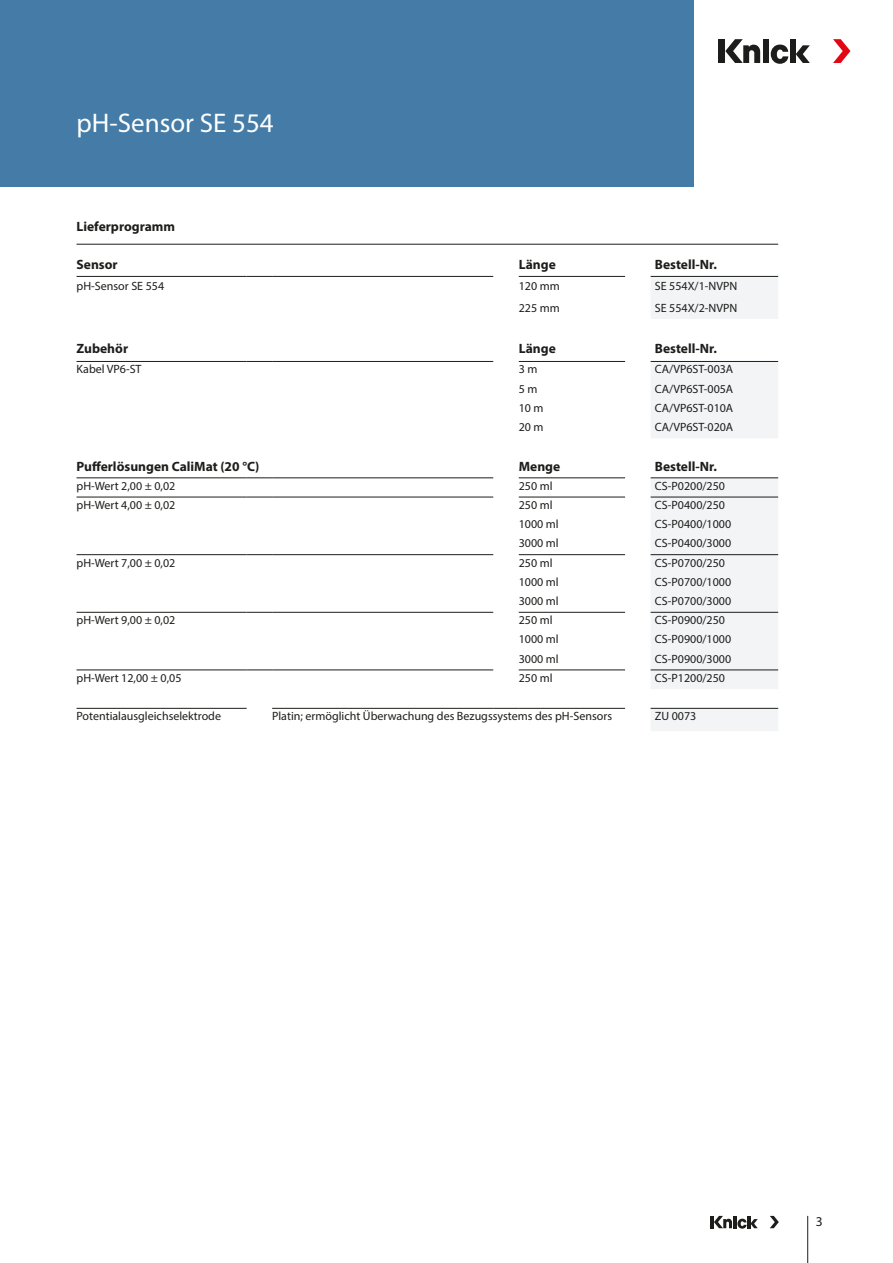
<style>
.page{position:relative;width:893px;height:1263px;background:#fff}
.page>*{position:absolute;margin:0;border:0;box-sizing:border-box;transform-origin:0 0}
.Headline{font:27px "Myriad Pro";color:#fff}
.Zwischenüberschrift{font:700 13.5px "Myriad Pro";color:#1d1d1b}
.Tabelle_Headline{font:700 13.5px "Myriad Pro";color:#1d1d1b}
.t1{font:13.5px "Myriad Pro";color:#1d1d1b}
.Tabelle{font:12px "Myriad Pro";color:#1d1d1b}
</style>
<div class="page">
<div style="left:0;top:0;width:693px;height:187px;background:#447ca7"></div>
<div style="left:719px;top:39px;width:6px;height:24px;background:#1d1d1b"></div>
<div style="left:790px;top:39px;width:6px;height:24px;background:#1d1d1b"></div>
<svg style="left:796px;top:45px;width:14px;height:18px"></svg>
<svg style="left:833px;top:39px;width:17px;height:24px"></svg>
<svg style="left:725px;top:39px;width:63px;height:25px"></svg>
<hr style="left:807px;top:1216px;width:1px;height:47px;background:#1d1d1b">
<hr style="left:710px;top:1216px;width:4px;height:12px;background:#1d1d1b">
<svg style="left:770px;top:1216px;width:9px;height:12px"></svg>
<svg style="left:714px;top:1216px;width:44px;height:12px"></svg>
<hr style="left:77px;top:244px;width:701px;height:1px;background:#1d1d1b">
<svg style="left:651px;top:277px;width:127px;height:454px;fill:#f2f4f6"></svg>
<hr style="left:77px;top:276px;width:170px;height:1px;background:#1d1d1b">
<svg style="left:247px;top:276px;width:25px;height:1px"></svg>
<hr style="left:272px;top:276px;width:221px;height:1px;background:#1d1d1b">
<hr style="left:519px;top:276px;width:106px;height:1px;background:#1d1d1b">
<hr style="left:651px;top:276px;width:127px;height:1px;background:#1d1d1b">
<hr style="left:77px;top:361px;width:170px;height:1px;background:#1d1d1b">
<svg style="left:247px;top:361px;width:25px;height:1px"></svg>
<hr style="left:272px;top:361px;width:221px;height:1px;background:#1d1d1b">
<hr style="left:519px;top:361px;width:106px;height:1px;background:#1d1d1b">
<hr style="left:651px;top:361px;width:127px;height:1px;background:#1d1d1b">
<hr style="left:77px;top:478px;width:170px;height:1px;background:#1d1d1b">
<svg style="left:247px;top:478px;width:25px;height:1px"></svg>
<hr style="left:272px;top:478px;width:221px;height:1px;background:#1d1d1b">
<hr style="left:519px;top:478px;width:106px;height:1px;background:#1d1d1b">
<hr style="left:651px;top:478px;width:127px;height:1px;background:#1d1d1b">
<hr style="left:77px;top:497px;width:170px;height:1px;background:#1d1d1b">
<svg style="left:247px;top:497px;width:25px;height:1px"></svg>
<hr style="left:272px;top:497px;width:221px;height:1px;background:#1d1d1b">
<hr style="left:519px;top:497px;width:106px;height:1px;background:#1d1d1b">
<hr style="left:651px;top:497px;width:127px;height:1px;background:#1d1d1b">
<hr style="left:77px;top:554px;width:170px;height:1px;background:#1d1d1b">
<svg style="left:247px;top:554px;width:25px;height:1px"></svg>
<hr style="left:272px;top:554px;width:221px;height:1px;background:#1d1d1b">
<hr style="left:519px;top:554px;width:106px;height:1px;background:#1d1d1b">
<hr style="left:651px;top:554px;width:127px;height:1px;background:#1d1d1b">
<hr style="left:77px;top:612px;width:170px;height:1px;background:#1d1d1b">
<svg style="left:247px;top:612px;width:25px;height:1px"></svg>
<hr style="left:272px;top:612px;width:221px;height:1px;background:#1d1d1b">
<hr style="left:519px;top:612px;width:106px;height:1px;background:#1d1d1b">
<hr style="left:651px;top:612px;width:127px;height:1px;background:#1d1d1b">
<hr style="left:77px;top:670px;width:170px;height:1px;background:#1d1d1b">
<svg style="left:247px;top:670px;width:25px;height:1px"></svg>
<hr style="left:272px;top:670px;width:221px;height:1px;background:#1d1d1b">
<hr style="left:519px;top:670px;width:106px;height:1px;background:#1d1d1b">
<hr style="left:651px;top:670px;width:127px;height:1px;background:#1d1d1b">
<hr style="left:77px;top:708px;width:170px;height:1px;background:#1d1d1b">
<hr style="left:272px;top:708px;width:221px;height:1px;background:#1d1d1b">
<svg style="left:493px;top:708px;width:26px;height:1px"></svg>
<hr style="left:519px;top:708px;width:106px;height:1px;background:#1d1d1b">
<hr style="left:651px;top:708px;width:127px;height:1px;background:#1d1d1b">
<p class="Headline" style="left:77px;top:106px;width:199px">pH-Sensor SE 554</p>
<p class="Tabelle_Headline" style="left:77px;top:218px;width:100px">Lieferprogramm</p>
<p class="Zwischenüberschrift" style="left:77px;top:256px;width:43px">Sensor</p>
<p class="Zwischenüberschrift" style="left:519px;top:256px;width:39px">Länge</p>
<p class="Zwischenüberschrift" style="left:655px;top:256px;width:64px">Bestell-Nr.</p>
<p class="Tabelle" style="left:77px;top:279px;width:89px">pH-Sensor SE 554</p>
<p class="Tabelle" style="left:519px;top:279px;width:43px">120 mm</p>
<p class="Tabelle" style="left:655px;top:279px;width:84px">SE 554X/1-NVPN</p>
<p class="Tabelle" style="left:519px;top:300px;width:43px">225 mm</p>
<p class="Tabelle" style="left:655px;top:300px;width:84px">SE 554X/2-NVPN</p>
<p class="Zwischenüberschrift" style="left:77px;top:340px;width:53px">Zubehör</p>
<p class="Zwischenüberschrift" style="left:519px;top:340px;width:39px">Länge</p>
<p class="Zwischenüberschrift" style="left:655px;top:340px;width:64px">Bestell-Nr.</p>
<p class="Tabelle" style="left:77px;top:362px;width:67px">Kabel VP6-ST</p>
<p class="Tabelle" style="left:519px;top:362px;width:20px">3 m</p>
<p class="Tabelle" style="left:655px;top:362px;width:80px">CA/VP6ST-003A</p>
<p class="Tabelle" style="left:519px;top:381px;width:20px">5 m</p>
<p class="Tabelle" style="left:655px;top:381px;width:80px">CA/VP6ST-005A</p>
<p class="Tabelle" style="left:519px;top:400px;width:26px">10 m</p>
<p class="Tabelle" style="left:655px;top:400px;width:80px">CA/VP6ST-010A</p>
<p class="Tabelle" style="left:519px;top:420px;width:26px">20 m</p>
<p class="Tabelle" style="left:655px;top:420px;width:80px">CA/VP6ST-020A</p>
<p class="Zwischenüberschrift" style="left:77px;top:457px;width:184px">Pufferlösungen CaliMat (20 °C)</p>
<p class="Zwischenüberschrift" style="left:519px;top:457px;width:43px">Menge</p>
<p class="Zwischenüberschrift" style="left:655px;top:457px;width:64px">Bestell-Nr.</p>
<p class="Tabelle" style="left:77px;top:478px;width:100px">pH-Wert 2,00 ± 0,02</p>
<p class="Tabelle" style="left:519px;top:478px;width:35px">250 ml</p>
<p class="Tabelle" style="left:655px;top:478px;width:72px">CS-P0200/250</p>
<p class="Tabelle" style="left:77px;top:498px;width:100px">pH-Wert 4,00 ± 0,02</p>
<p class="Tabelle" style="left:519px;top:498px;width:35px">250 ml</p>
<p class="Tabelle" style="left:655px;top:498px;width:72px">CS-P0400/250</p>
<p class="Tabelle" style="left:519px;top:517px;width:42px">1000 ml</p>
<p class="Tabelle" style="left:655px;top:517px;width:78px">CS-P0400/1000</p>
<p class="Tabelle" style="left:519px;top:536px;width:42px">3000 ml</p>
<p class="Tabelle" style="left:655px;top:536px;width:78px">CS-P0400/3000</p>
<p class="Tabelle" style="left:77px;top:555px;width:100px">pH-Wert 7,00 ± 0,02</p>
<p class="Tabelle" style="left:519px;top:555px;width:35px">250 ml</p>
<p class="Tabelle" style="left:655px;top:555px;width:72px">CS-P0700/250</p>
<p class="Tabelle" style="left:519px;top:574px;width:42px">1000 ml</p>
<p class="Tabelle" style="left:655px;top:574px;width:78px">CS-P0700/1000</p>
<p class="Tabelle" style="left:519px;top:594px;width:42px">3000 ml</p>
<p class="Tabelle" style="left:655px;top:594px;width:78px">CS-P0700/3000</p>
<p class="Tabelle" style="left:77px;top:613px;width:100px">pH-Wert 9,00 ± 0,02</p>
<p class="Tabelle" style="left:519px;top:613px;width:35px">250 ml</p>
<p class="Tabelle" style="left:655px;top:613px;width:72px">CS-P0900/250</p>
<p class="Tabelle" style="left:519px;top:632px;width:42px">1000 ml</p>
<p class="Tabelle" style="left:655px;top:632px;width:78px">CS-P0900/1000</p>
<p class="Tabelle" style="left:519px;top:651px;width:42px">3000 ml</p>
<p class="Tabelle" style="left:655px;top:651px;width:78px">CS-P0900/3000</p>
<p class="Tabelle" style="left:77px;top:670px;width:107px">pH-Wert 12,00 ± 0,05</p>
<p class="Tabelle" style="left:519px;top:670px;width:35px">250 ml</p>
<p class="Tabelle" style="left:655px;top:670px;width:72px">CS-P1200/250</p>
<p class="Tabelle" style="left:77px;top:709px;width:146px">Potentialausgleichselektrode</p>
<p class="Tabelle" style="left:272px;top:709px;width:341px">Platin; ermöglicht Überwachung des Bezugssystems des pH-Sensors</p>
<p class="Tabelle" style="left:655px;top:709px;width:43px">ZU 0073</p>
<p class="t1" style="left:816px;top:1213px;width:8px">3</p>
</div>
